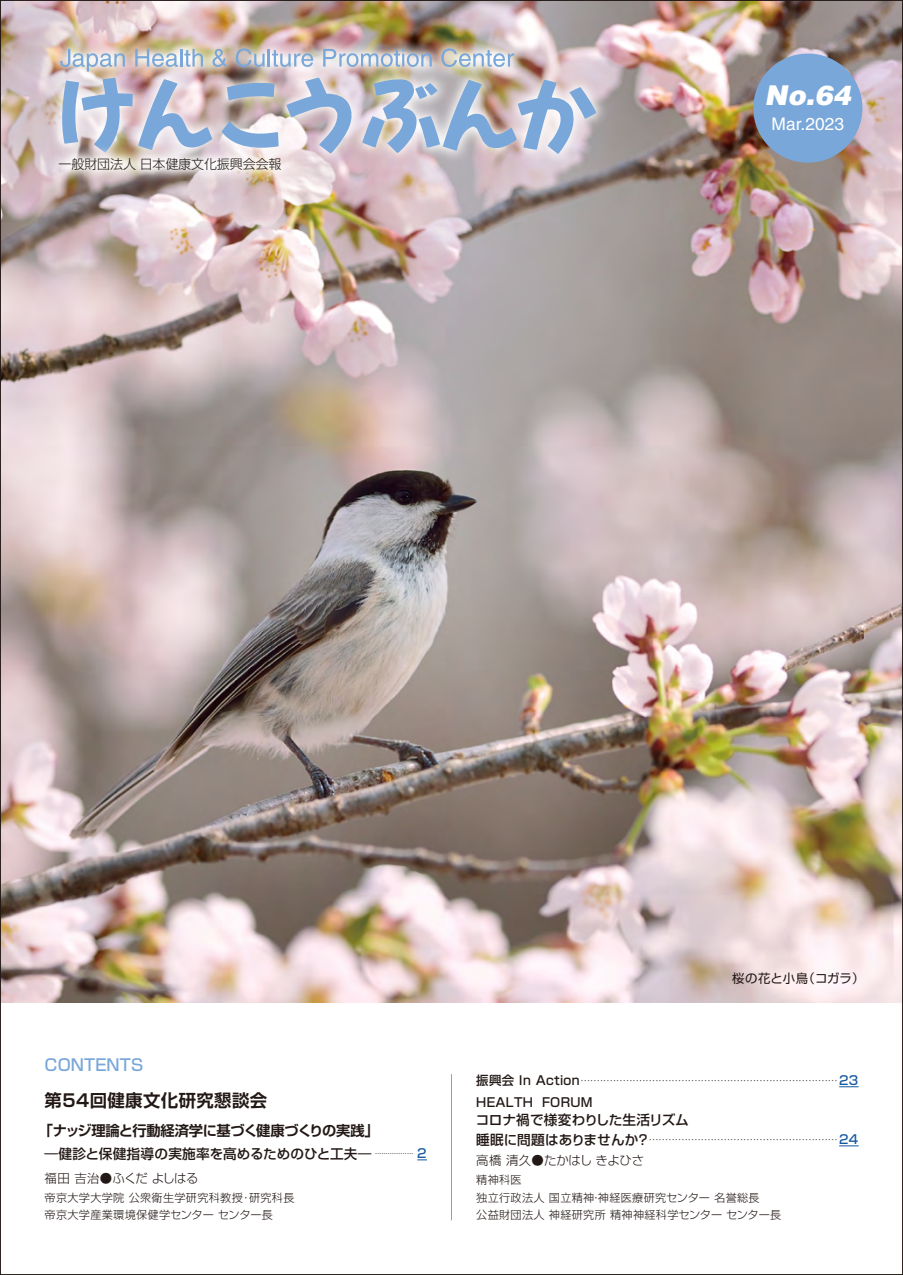
<style>
.page{position:relative;width:903px;height:1275px;background:#fff}
.page>*{position:absolute;margin:0;border:0;box-sizing:border-box;transform-origin:0 0}
.t1{font:italic 900 27.3px "Helvetica LT Std";color:#fff}
.t2{font:700 17.32px "Shin Go Pro De";letter-spacing:.025em;color:#221815}
.t3{font:17.32px "Helvetica LT Std";color:#fff}
.t4{font:500 16.1px "Shin Go Pro";letter-spacing:.01em;color:#79a7d9}
.t5{font:700 14.17px "Shin Go Pro De";letter-spacing:-.03em;color:#221815}
.t6{font:500 13.65px "Shin Go Pro";color:#221815}
.t7{font:300 12.95px "Shin Go Pro";letter-spacing:-.01em;color:#221815}
.t8{font:300 12.42px "Shin Go Pro";letter-spacing:-.03em;color:#221815}
.t9{font:300 12.42px "Shin Go Pro";letter-spacing:-.065em;color:#221815}
.t10{font:500 12.42px "Shin Go Pro";letter-spacing:.025em;color:#221815}
.t11{font:12.42px "Shin Go Pro";color:#221815}
.t12{font:300 11.2px/17.5px "Shin Go Pro";letter-spacing:.025em;color:#221815}
.t13{font:500 6.12px "Shin Go Pro";color:#221815}
.s1{font-size:12.42px;color:#15599f}
.s2{font-size:12.42px}
.s3{font-size:13.65px}
</style>
<div class="page">
<img style="left:2px;top:2px;width:899px;height:1000px">
<svg style="left:839px;top:1086px;width:19px;height:1px"></svg>
<svg style="left:839px;top:1145px;width:19px;height:1px"></svg>
<div style="left:753px;top:54px;width:109px;height:109px;background:#79a7d9;border-radius:50%"></div>
<img style="left:46px;top:35px;width:564px;height:133px">
<svg style="left:60px;top:78px;width:152px;height:67px;background:#b8bed3"></svg>
<svg style="left:227px;top:82px;width:47px;height:18px"></svg>
<svg style="left:286px;top:78px;width:310px;height:76px;background:#b6bdce"></svg>
<svg style="left:221px;top:121px;width:58px;height:24px"></svg>
<svg style="left:212px;top:49px;width:15px;height:18px"></svg>
<svg style="left:60px;top:49px;width:65px;height:23px"></svg>
<svg style="left:135px;top:49px;width:68px;height:18px"></svg>
<svg style="left:236px;top:48px;width:77px;height:19px"></svg>
<svg style="left:323px;top:49px;width:109px;height:18px;background:#bfc7d4"></svg>
<svg style="left:441px;top:48px;width:73px;height:19px"></svg>
<hr style="left:451px;top:1074px;width:1px;height:146px;background:#79a7d9">
<svg style="left:46px;top:145px;width:248px;height:39px"></svg>
<h3 class="t7" style="left:59px;top:154px;width:225px">一般財団法人 日本健康文化振興会会報</h3>
<h1 class="t1" style="left:765px;top:77px;width:88px">No.64</h1>
<h2 class="t3" style="left:771px;top:114px;width:74px">Mar.2023</h2>
<h3 class="t4" style="left:45px;top:1051px;width:100px">CONTENTS</h3>
<h2 class="t2" style="left:45px;top:1087px;width:224px">第54回健康文化研究懇談会</h2>
<h3 class="t5" style="left:39px;top:1119px;width:341px">「ナッジ理論と行動経済学に基づく健康づくりの実践」</h3>
<h3 class="t6" style="left:45px;top:1142px;width:383px">―健診と保健指導の実施率を高めるためのひと工夫―<sup>…</sup> <sup>………………</sup> <span class="s1">2</span></h3>
<h3 class="t9" style="left:45px;top:1168px;width:155px">福田 吉治●ふくだ よしはる</h3>
<h3 class="t12" style="left:45px;top:1187px;width:251px">帝京大学大学院 公衆衛生学研究科教授･研究科長帝京大学産業環境保健学センター センター長</h3>
<h3 class="t11" style="left:732px;top:968px;width:134px">桜の花と小鳥（コガラ）</h3>
<p class="t13" style="left:476px;top:1075px;width:383px"><span class="s2">振興会 In Action</span>･･･････････････････････････････････････････････････････････････････････････････ <span class="s1">23</span></p>
<h3 class="t10" style="left:476px;top:1092px;width:118px">HEALTH FORUM</h3>
<h3 class="t6" style="left:476px;top:1109px;width:215px">コロナ禍で様変わりした生活リズム</h3>
<p class="t13" style="left:476px;top:1134px;width:383px"><span class="s3">睡眠に問題はありませんか?</span> ･･････････････････････････････････････････････････････････ <span class="s1">24</span></p>
<h3 class="t8" style="left:476px;top:1150px;width:169px">高橋 清久●たかはし きよひさ</h3>
<h3 class="t12" style="left:476px;top:1170px;width:307px">精神科医<br>独立行政法人 国立精神・神経医療研究センター 名誉総長<br>公益財団法人 神経研究所 精神神経科学センター センター長</h3>
</div>
